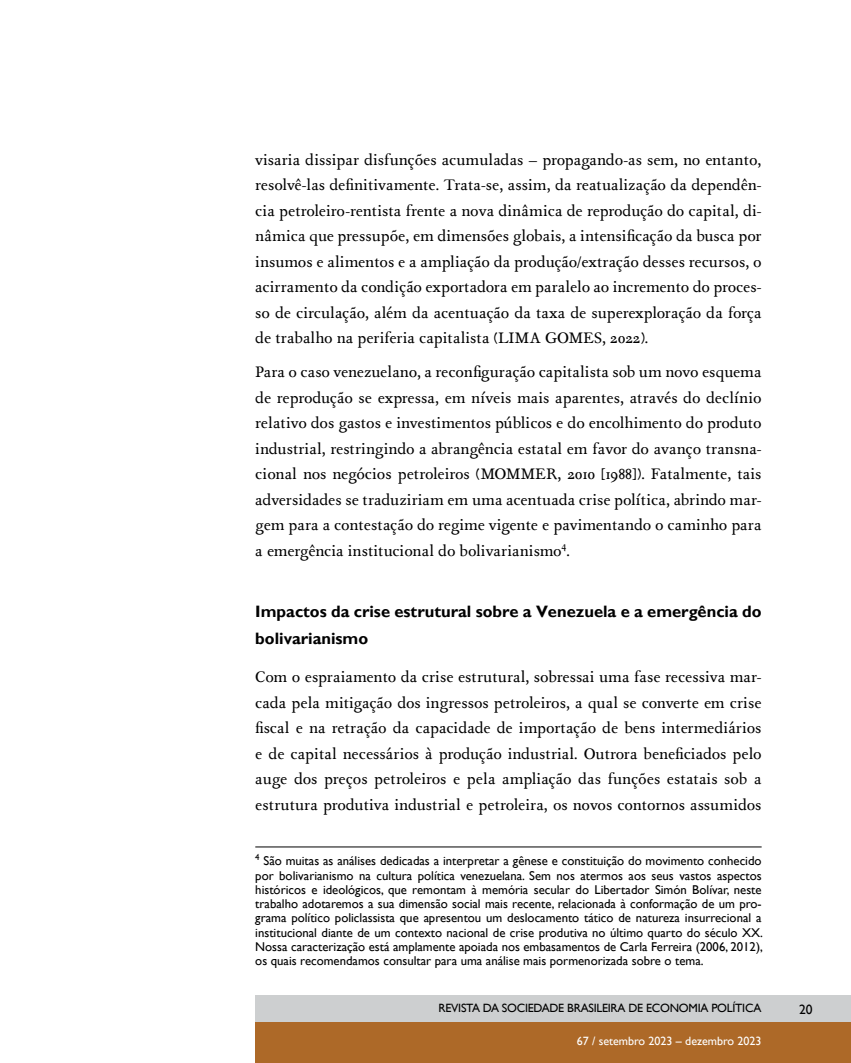
<style>
.page{position:relative;width:851px;height:1063px;background:#fff}
.page>*{position:absolute;margin:0;border:0;box-sizing:border-box;transform-origin:0 0}
.t1{font:16.5px/25.5px "Isidora";color:#000;text-align:justify}
.t2{font:700 16.5px/27px "Gill Sans";color:#000}
.t3{font:13.5px "Gill Sans";color:#000}
.t4{font:12.75px/14.2px "Gill Sans";color:#000;text-align:justify}
.t5{font:12px "Gill Sans";letter-spacing:-.02em;color:#000}
.t6{font:12px "Gill Sans";color:#fff}
</style>
<div class="page">
<div style="left:255px;top:1022px;width:595px;height:41px;background:#ad6928"></div>
<div style="left:255px;top:995px;width:595px;height:27px;background:#cdcfd0"></div>
<hr style="left:255px;top:847px;width:506px;height:1px;background:#000">
<p class="t1" style="left:255px;top:146px;width:508px">visaria dissipar disfunções acumuladas – propagando-as sem, no entanto, resolvê-las definitivamente. Trata-se, assim, da reatualização da dependên&shy;cia petroleiro-rentista frente a nova dinâmica de reprodução do capital, di&shy;nâmica que pressupõe, em dimensões globais, a intensificação da busca por insumos e alimentos e a ampliação da produção/extração desses recursos, o acirramento da condição exportadora em paralelo ao incremento do proces&shy;so de circulação, além da acentuação da taxa de superexploração da força de trabalho na periferia capitalista (LIMA GOMES, 2022).</p>
<p class="t1" style="left:255px;top:359px;width:508px">Para o caso venezuelano, a reconfiguração capitalista sob um novo esquema de reprodução se expressa, em níveis mais aparentes, através do declínio relativo dos gastos e investimentos públicos e do encolhimento do produto industrial, restringindo a abrangência estatal em favor do avanço transna&shy;cional nos negócios petroleiros (MOMMER, 2010 [1988]). Fatalmente, tais adversidades se traduziriam em uma acentuada crise política, abrindo mar&shy;gem para a contestação do regime vigente e pavimentando o caminho para a emergência institucional do bolivarianismo<sup>4</sup>.</p>
<p class="t2" style="left:255px;top:598px;width:507px">Impactos da crise estrutural sobre a Venezuela e a emergência do bolivarianismo</p>
<p class="t1" style="left:255px;top:664px;width:508px">Com o espraiamento da crise estrutural, sobressai uma fase recessiva mar&shy;cada pela mitigação dos ingressos petroleiros, a qual se converte em crise fiscal e na retração da capacidade de importação de bens intermediários e de capital necessários à produção industrial. Outrora beneficiados pelo auge dos preços petroleiros e pela ampliação das funções estatais sob a estrutura produtiva industrial e petroleira, os novos contornos assumidos</p>
<p class="t4" style="left:255px;top:854px;width:509px"><sup>4</sup> São muitas as análises dedicadas a interpretar a gênese e constituição do movimento conhecido por bolivarianismo na cultura política venezuelana. Sem nos atermos aos seus vastos aspectos históricos e ideológicos, que remontam à memória secular do Libertador Simón Bolívar, neste trabalho adotaremos a sua dimensão social mais recente, relacionada à conformação de um pro&shy;grama político policlassista que apresentou um deslocamento tático de natureza insurrecional a institucional diante de um contexto nacional de crise produtiva no último quarto do século XX.<br>Nossa caracterização está amplamente apoiada nos embasamentos de Carla Ferreira (2006, 2012), os quais recomendamos consultar para uma análise mais pormenorizada sobre o tema.</p>
<p class="t5" style="left:438px;top:1001px;width:324px">REVISTA DA SOCIEDADE BRASILEIRA DE ECONOMIA POLÍTICA</p>
<p class="t6" style="left:576px;top:1034px;width:186px">67 / setembro 2023 – dezembro 2023</p>
<p class="t3" style="left:799px;top:1001px;width:15px">20</p>
</div>
